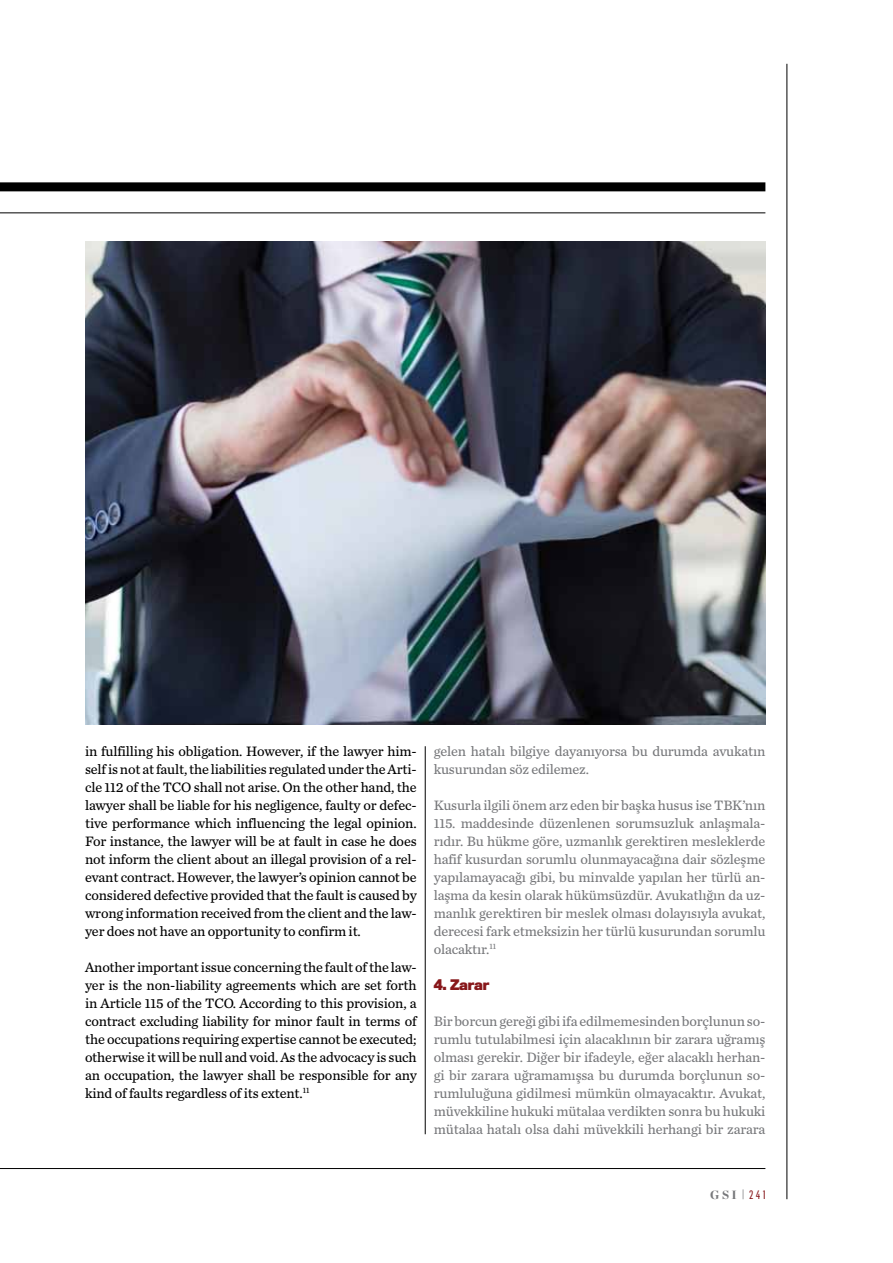
<style>
.page{position:relative;width:893px;height:1263px;background:#fff}
.page>*{position:absolute;margin:0;border:0;box-sizing:border-box;transform-origin:0 0}
.t1{font:14.25px/18px "Chronicle Text G3";letter-spacing:-.01em;color:#000;text-align:justify}
.t2{font:14.25px/18px "Chronicle Text G3";letter-spacing:-.01em;color:#77787b;text-align:justify}
.t3{font:700 13.5px "Titling Gothic FB Narrow";color:#87171a}
.t4{font:900 12px "Chronicle Display";color:#77787b}
.s1{font-family:"Flama Condensed Basic";font-weight:400}
.s2{font-family:"Flama Condensed Basic";font-weight:400;color:#87171a}
</style>
<div class="page">
<div style="left:0;top:182px;width:765px;height:9px;background:#000"></div>
<hr style="left:0;top:213px;width:765px;height:1px;background:#000">
<hr style="left:787px;top:64px;width:1px;height:1135px;background:#000">
<hr style="left:0;top:1168px;width:765px;height:1px;background:#000">
<hr style="left:425px;top:746px;width:1px;height:388px;background:#000">
<img style="left:85px;top:242px;width:680px;height:483px">
<p class="t1" style="left:85px;top:741px;width:333px">in fulfilling his obligation. However, if the lawyer him&shy;self is not at fault, the liabilities regulated under the Arti&shy;cle 112 of the TCO shall not arise. On the other hand, the lawyer shall be liable for his negligence, faulty or defec&shy;tive performance which influencing the legal opinion.<br>For instance, the lawyer will be at fault in case he does not inform the client about an illegal provision of a rel&shy;evant contract. However, the lawyer’s opinion cannot be considered defective provided that the fault is caused by wrong information received from the client and the law&shy;yer does not have an opportunity to confirm it.</p>
<p class="t1" style="left:85px;top:957px;width:333px">Another important issue concerning the fault of the law&shy;yer is the non-liability agreements which are set forth in Article 115 of the TCO. According to this provision, a contract excluding liability for minor fault in terms of the occupations requiring expertise cannot be executed; otherwise it will be null and void. As the advocacy is such an occupation, the lawyer shall be responsible for any kind of faults regardless of its extent.<sup>11</sup></p>
<p class="t2" style="left:434px;top:741px;width:333px">gelen hatalı bilgiye dayanıyorsa bu durumda avukatın kusurundan söz edilemez.</p>
<p class="t2" style="left:434px;top:795px;width:333px">Kusurla ilgili önem arz eden bir başka husus ise TBK’nın 115. maddesinde düzenlenen sorumsuzluk anlaşmala&shy;rıdır. Bu hükme göre, uzmanlık gerektiren mesleklerde hafif kusurdan sorumlu olunmayacağına dair sözleşme yapılamayacağı gibi, bu minvalde yapılan her türlü an&shy;laşma da kesin olarak hükümsüzdür. Avukatlığın da uz&shy;manlık gerektiren bir meslek olması dolayısıyla avukat, derecesi fark etmeksizin her türlü kusurundan sorumlu olacaktır.<sup>11</sup></p>
<p class="t3" style="left:434px;top:975px;width:57px">4. Zarar</p>
<p class="t2" style="left:434px;top:1011px;width:333px">Bir borcun gereği gibi ifa edilmemesinden borçlunun so&shy;rumlu tutulabilmesi için alacaklının bir zarara uğramış olması gerekir. Diğer bir ifadeyle, eğer alacaklı herhan&shy;gi bir zarara uğramamışsa bu durumda borçlunun so&shy;rumluluğuna gidilmesi mümkün olmayacaktır. Avukat, müvekkiline hukuki mütalaa verdikten sonra bu hukuki mütalaa hatalı olsa dahi müvekkili herhangi bir zarara</p>
<p class="t4" style="left:710px;top:1185px;width:57px">gsi <span class="s1">|</span> <span class="s2">241</span></p>
</div>
